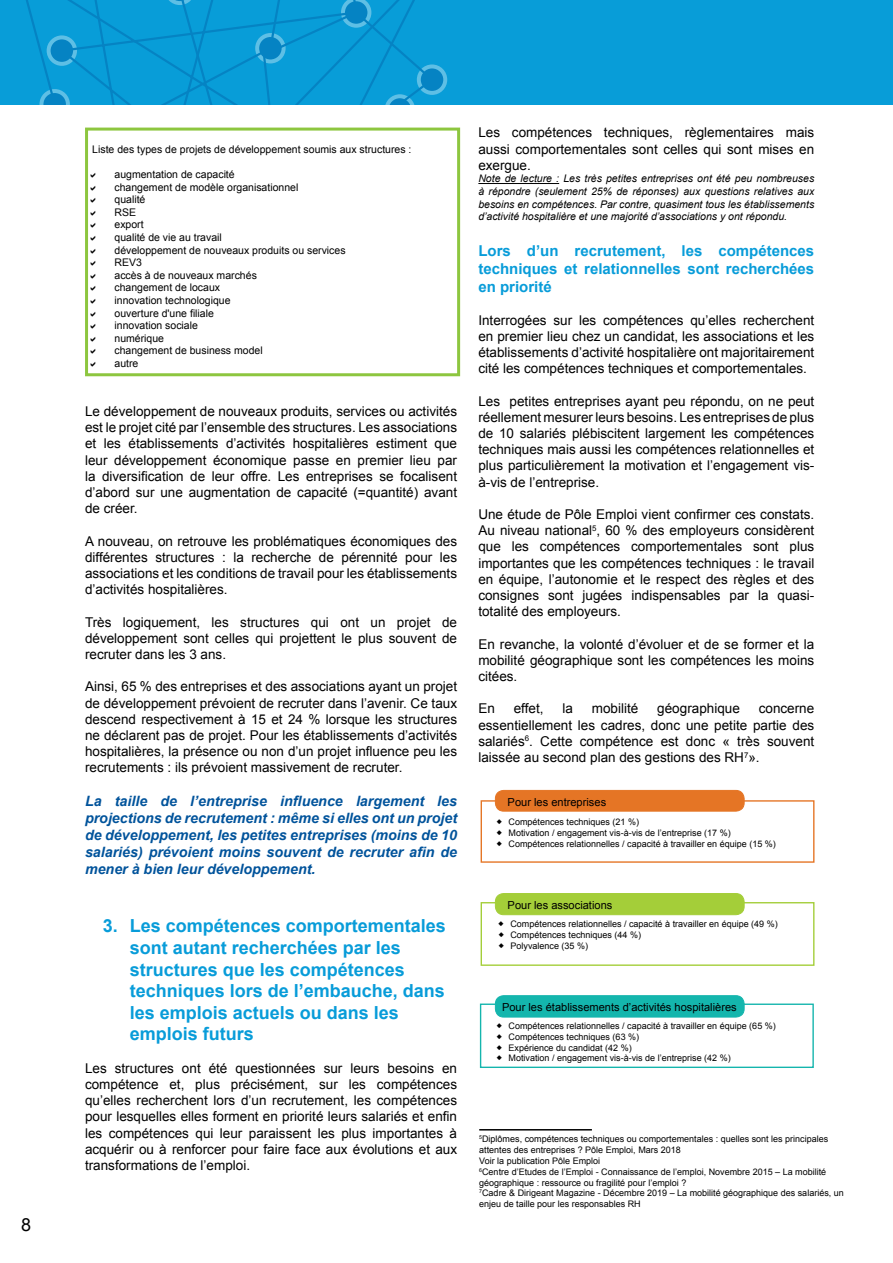
<style>
.page{position:relative;width:893px;height:1263px;background:#fff}
.page>*{position:absolute;margin:0;border:0;box-sizing:border-box;transform-origin:0 0}
.t1{font:700 18px/21.6px "Arial";color:#089cd9}
.t2{font:18px "Arial";color:#000}
.t3{font:700 15px/18px "Arial";color:#089cd9;text-align:justify}
.t4{font:italic 700 14.25px/17.1px "Arial";color:#00539b;text-align:justify}
.t5{font:13.5px/16.2px "Arial";color:#000;text-align:justify}
.t6{font:11.1px "Arial";color:#000}
.t7{font:10.5px/12.6px "Arial";color:#000}
.t8{font:italic 10.5px/12.6px "Arial";color:#000;text-align:justify}
.t9{font:9px/10.8px "Arial";color:#000}
</style>
<div class="page">
<div style="left:0;top:0;width:893px;height:104px;background:#089dd8"></div>
<svg style="left:419px;top:66px;width:26px;height:27px"></svg>
<div style="left:417px;top:64px;width:30px;height:31px;border:4px solid #fff;border-radius:50%"></div>
<svg style="left:26px;top:0;width:413px;height:104px"></svg>
<hr style="left:479px;top:1129px;width:113px;height:1px;background:#000">
<div style="left:85px;top:128px;width:375px;height:248px;border:3px solid #8dc63f"></div>
<hr style="left:478px;top:183px;width:81px;height:1px;background:#000">
<div style="left:481px;top:800px;width:333px;height:63px;border:1px solid #e57525"></div>
<div style="left:495px;top:790px;width:249px;height:21px;background:#e57525;border-radius:8px"></div>
<div style="left:495px;top:790px;width:249px;height:21px;border:1px solid #e57525;border-radius:8px"></div>
<div style="left:481px;top:902px;width:333px;height:64px;border:1px solid #a4ce39"></div>
<div style="left:495px;top:893px;width:249px;height:22px;background:#a4ce39;border-radius:8px"></div>
<div style="left:495px;top:893px;width:249px;height:22px;border:1px solid #a4ce39;border-radius:8px"></div>
<div style="left:480px;top:1003px;width:334px;height:65px;border:1px solid #14b5ad"></div>
<div style="left:495px;top:996px;width:249px;height:21px;background:#14b6ad;border-radius:8px"></div>
<div style="left:495px;top:995px;width:249px;height:22px;border:1px solid #14b5ad;border-radius:8px"></div>
<h1 class="t2" style="left:21px;top:1213px;width:12px">8</h1>
<p class="t7" style="left:92px;top:143px;width:321px">Liste des types de projets de développement soumis aux structures :</p>
<p class="t7" style="left:114px;top:168px;width:233px">augmentation de capacité<br>changement de modèle organisationnel<br>qualité<br>RSE<br>export<br>qualité de vie au travail<br>développement de nouveaux produits ou services<br>REV3<br>accès à de nouveaux marchés<br>changement de locaux<br>innovation technologique<br>ouverture d'une filiale<br>innovation sociale<br>numérique<br>changement de business model<br>autre</p>
<p class="t5" style="left:85px;top:403px;width:374px">Le développement de nouveaux produits, services ou activités est le projet cité par l’ensemble des structures. Les associations et les établissements d’activités hospitalières estiment que leur développement économique passe en premier lieu par la diversification de leur offre. Les entreprises se focalisent d’abord sur une augmentation de capacité (=quantité) avant de créer.</p>
<p class="t5" style="left:85px;top:533px;width:374px">A nouveau, on retrouve les problématiques économiques des différentes structures : la recherche de pérennité pour les associations et les conditions de travail pour les établissements d’activités hospitalières.</p>
<p class="t5" style="left:85px;top:614px;width:374px">Très logiquement, les structures qui ont un projet de développement sont celles qui projettent le plus souvent de recruter dans les 3 ans.</p>
<p class="t5" style="left:85px;top:679px;width:374px">Ainsi, 65 % des entreprises et des associations ayant un projet de développement prévoient de recruter dans l’avenir. Ce taux descend respectivement à 15 et 24 % lorsque les structures ne déclarent pas de projet. Pour les établissements d’activités hospitalières, la présence ou non d’un projet influence peu les recrutements : ils prévoient massivement de recruter.</p>
<p class="t4" style="left:85px;top:792px;width:374px">La taille de l’entreprise influence largement les projections de recrutement : même si elles ont un projet de développement, les petites entreprises (moins de 10 salariés) prévoient moins souvent de recruter afin de mener à bien leur développement.</p>
<h1 class="t1" style="left:130px;top:916px;width:318px;text-indent:-27px">3. Les compétences comportementales sont autant recherchées par les structures que les compétences techniques lors de l’embauche, dans les emplois actuels ou dans les emplois futurs</h1>
<p class="t5" style="left:85px;top:1060px;width:374px">Les structures ont été questionnées sur leurs besoins en compétence et, plus précisément, sur les compétences qu’elles recherchent lors d’un recrutement, les compétences pour lesquelles elles forment en priorité leurs salariés et enfin les compétences qui leur paraissent les plus importantes à acquérir ou à renforcer pour faire face aux évolutions et aux transformations de l’emploi.</p>
<p class="t5" style="left:478px;top:125px;width:337px">Les compétences techniques, règlementaires mais aussi comportementales sont celles qui sont mises en exergue.</p>
<p class="t8" style="left:478px;top:173px;width:337px">Note de lecture : Les très petites entreprises ont été peu nombreuses à répondre (seulement 25% de réponses) aux questions relatives aux besoins en compétences. Par contre, quasiment tous les établissements d’activité hospitalière et une majorité d’associations y ont répondu.</p>
<p class="t3" style="left:478px;top:242px;width:337px">Lors d’un recrutement, les compétences techniques et relationnelles sont recherchées en priorité</p>
<p class="t5" style="left:478px;top:312px;width:337px">Interrogées sur les compétences qu’elles recherchent en premier lieu chez un candidat, les associations et les établissements d’activité hospitalière ont majoritairement cité les compétences techniques et comportementales.</p>
<p class="t5" style="left:478px;top:393px;width:337px">Les petites entreprises ayant peu répondu, on ne peut réellement mesurer leurs besoins. Les entreprises de plus de 10 salariés plébiscitent largement les compétences techniques mais aussi les compétences relationnelles et plus particulièrement la motivation et l’engagement vis&shy;à-vis de l’entreprise.</p>
<p class="t5" style="left:478px;top:506px;width:337px">Une étude de Pôle Emploi vient confirmer ces constats.<br>Au niveau national<sup>5</sup>, 60 % des employeurs considèrent que les compétences comportementales sont plus importantes que les compétences techniques : le travail en équipe, l’autonomie et le respect des règles et des consignes sont jugées indispensables par la quasi&shy;totalité des employeurs.</p>
<p class="t5" style="left:478px;top:636px;width:337px">En revanche, la volonté d’évoluer et de se former et la mobilité géographique sont les compétences les moins citées.</p>
<p class="t5" style="left:478px;top:701px;width:18px">En</p>
<p class="t5" style="left:514px;top:701px;width:31px">effet,</p>
<p class="t5" style="left:562px;top:701px;width:12px">la</p>
<p class="t5" style="left:592px;top:701px;width:48px">mobilité</p>
<p class="t5" style="left:657px;top:701px;width:84px">géographique</p>
<p class="t5" style="left:478px;top:701px;width:337px;text-indent:280px">concerne essentiellement les cadres, donc une petite partie des salariés<sup>6</sup>. Cette compétence est donc « très souvent laissée au second plan des gestions des RH<sup>7</sup>».</p>
<p class="t6" style="left:508px;top:795px;width:100px">Pour les entreprises</p>
<p class="t9" style="left:508px;top:816px;width:269px">Compétences techniques (21 %)<br>Motivation / engagement vis-à-vis de l’entreprise (17 %)<br>Compétences relationnelles / capacité à travailler en équipe (15 %)</p>
<p class="t6" style="left:508px;top:898px;width:106px">Pour les associations</p>
<p class="t9" style="left:510px;top:918px;width:269px">Compétences relationnelles / capacité à travailler en équipe (49 %)<br>Compétences techniques (44 %)<br>Polyvalence (35 %)</p>
<p class="t6" style="left:502px;top:1000px;width:236px">Pour les établissements d’activités hospitalières</p>
<p class="t9" style="left:508px;top:1020px;width:269px">Compétences relationnelles / capacité à travailler en équipe (65 %)<br>Compétences techniques (63 %)<br>Expérience du candidat (42 %)<br>Motivation / engagement vis-à-vis de l’entreprise (42 %)</p>
<p class="t9" style="left:479px;top:1134px;width:366px"><sup>5</sup>Diplômes, compétences techniques ou comportementales : quelles sont les principales attentes des entreprises ? Pôle Emploi, Mars 2018<br>Voir la publication Pôle Emploi<br><sup>6</sup>Centre d’Etudes de l’Emploi - Connaissance de l’emploi, Novembre 2015 – La mobilité géographique : ressource ou fragilité pour l’emploi ?<br><sup>7</sup>Cadre &amp; Dirigeant Magazine - Décembre 2019 – La mobilité géographique des salariés, un enjeu de taille pour les responsables RH</p>
</div>
